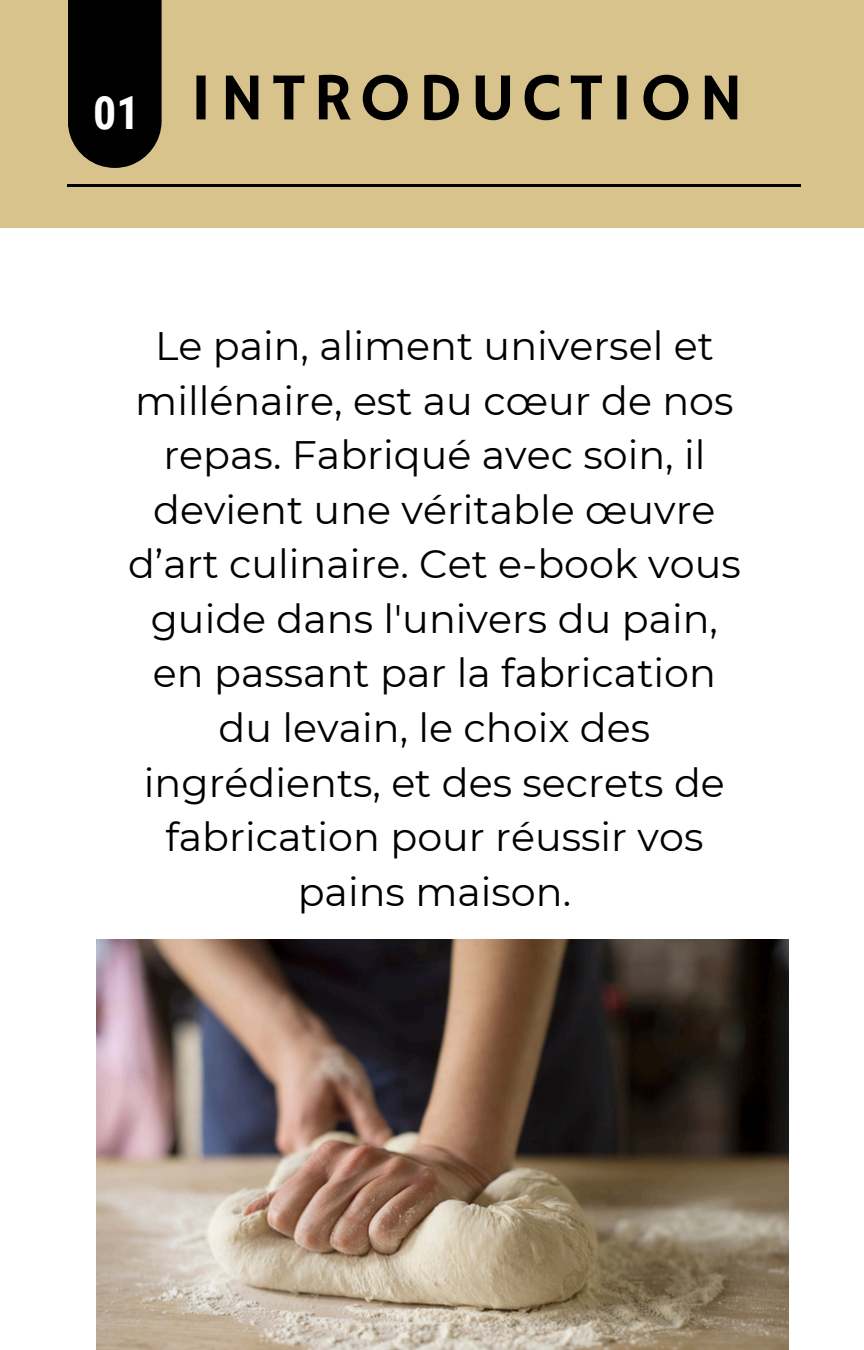
<style>
.page{position:relative;width:864px;height:1350px;background:#fff}
.page>*{position:absolute;margin:0;border:0;box-sizing:border-box;transform-origin:0 0}
.t1{font:67.5px "Hammersmith One";letter-spacing:.11em;color:#000}
.t2{font:700 45.9px "Roboto Condensed";color:#fff}
.t3{font:39.6px/54.7px "Montserrat";color:#000;text-align:center}
</style>
<div class="page">
<div style="left:0;top:0;width:864px;height:227px;background:#d8c38d"></div>
<hr style="left:68px;top:185px;width:733px;height:2px;background:#000">
<svg style="left:68px;top:0;width:94px;height:168px;background:#0d0c09"></svg>
<img style="left:96px;top:940px;width:692px;height:410px">
<p class="t2" style="left:93px;top:87px;width:48px">01</p>
<p class="t1" style="left:190px;top:59px;width:555px">INTRODUCTION</p>
<h1 class="t3" style="left:128px;top:318px;width:614px">Le pain, aliment universel et millénaire, est au cœur de nos repas. Fabriqué avec soin, il devient une véritable œuvre d’art culinaire. Cet e-book vous guide dans l'univers du pain, en passant par la fabrication du levain, le choix des ingrédients, et des secrets de fabrication pour réussir vos pains maison.</h1>
</div>
